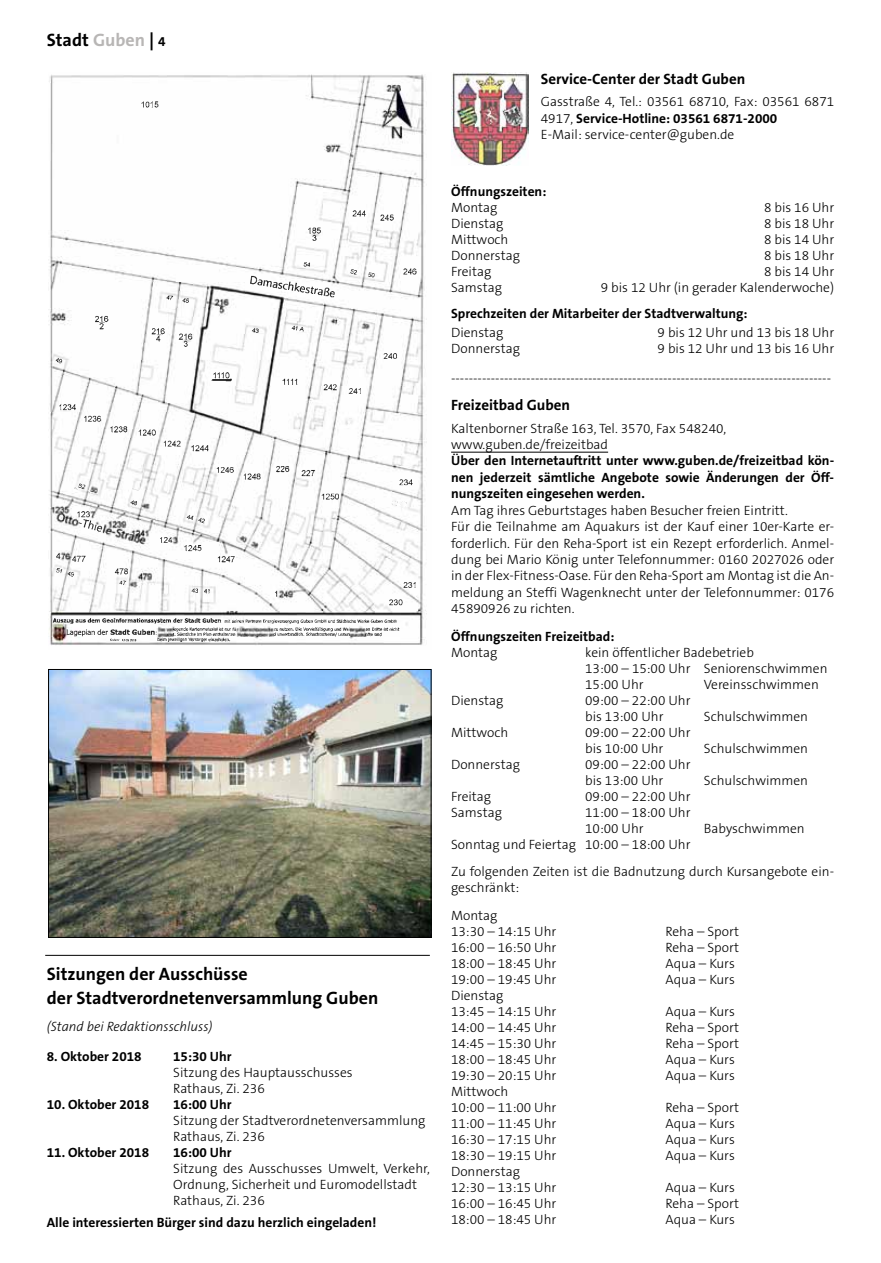
<style>
.page{position:relative;width:881px;height:1263px;background:#fff}
.page>*{position:absolute;margin:0;border:0;box-sizing:border-box;transform-origin:0 0}
.t1{font:700 18px/23.7px "The Sans B7";color:#000}
.t2{font:700 15px "The Sans B7";color:#000}
.t3{font:300 13.5px/16px "The Sans B3";color:#000}
.t4{font:700 13.5px/16.4px "The Sans B7";color:#000;text-align:justify}
.t5{font:italic 300 13.5px "The Sans B3";color:#000}
.s1{color:#b8b6b5}
.s2{font-size:13.5px}
.s3{font-family:"The Sans B3";font-weight:300}
</style>
<div class="page">
<hr style="left:451px;top:452px;width:157px;height:1px;background:#000">
<img style="left:48px;top:74px;width:379px;height:571px">
<img style="left:53px;top:102px;width:363px;height:540px">
<img style="left:130px;top:417px;width:276px;height:187px">
<img style="left:50px;top:671px;width:379px;height:265px">
<div style="left:48px;top:669px;width:383px;height:269px;border:1px solid #000"></div>
<img style="left:451px;top:72px;width:77px;height:94px">
<hr style="left:45px;top:955px;width:384px;height:1px;background:#000">
<h1 class="t1" style="left:47px;top:28px;width:120px">Stadt <span class="s1">Guben</span> | <span class="s2">4</span></h1>
<h1 class="t1" style="left:47px;top:963px;width:333px">Sitzungen der Ausschüsse<br>der Stadtverordnetenversammlung Guben</h1>
<p class="t5" style="left:47px;top:1019px;width:167px">(Stand bei Redaktionsschluss)</p>
<p class="t4" style="left:47px;top:1048px;width:96px">8. Oktober 2018</p>
<p class="t4" style="left:173px;top:1048px;width:60px">15:30 Uhr</p>
<p class="t3" style="left:173px;top:1065px;width:181px">Sitzung des Hauptausschusses<br>Rathaus, Zi. 236</p>
<p class="t4" style="left:47px;top:1096px;width:104px">10. Oktober 2018</p>
<p class="t4" style="left:173px;top:1096px;width:60px">16:00 Uhr</p>
<p class="t3" style="left:173px;top:1113px;width:254px">Sitzung der Stadtverordnetenversammlung<br>Rathaus, Zi. 236</p>
<p class="t4" style="left:47px;top:1144px;width:104px">11. Oktober 2018</p>
<p class="t4" style="left:173px;top:1144px;width:60px">16:00 Uhr</p>
<p class="t3" style="left:173px;top:1161px;width:258px">Sitzung des Ausschusses Umwelt, Verkehr,<br>Ordnung, Sicherheit und Euromodellstadt<br>Rathaus, Zi. 236</p>
<p class="t4" style="left:47px;top:1214px;width:331px">Alle interessierten Bürger sind dazu herzlich eingeladen!</p>
<p class="t2" style="left:540px;top:71px;width:206px">Service-Center der Stadt Guben</p>
<p class="t3" style="left:540px;top:94px;width:295px">Gasstraße 4, Tel.: 03561 68710, Fax: 03561 6871</p>
<p class="t4" style="left:540px;top:110px;width:238px"><span class="s3">4917,</span> Service-Hotline: 03561 6871-2000</p>
<p class="t3" style="left:540px;top:127px;width:195px">E-Mail: service-center@guben.de</p>
<p class="t4" style="left:451px;top:183px;width:97px">Öffnungszeiten:</p>
<p class="t3" style="left:451px;top:200px;width:48px">Montag</p>
<p class="t3" style="left:763px;top:200px;width:71px">8 bis 16 Uhr</p>
<p class="t3" style="left:451px;top:216px;width:54px">Dienstag</p>
<p class="t3" style="left:763px;top:216px;width:71px">8 bis 18 Uhr</p>
<p class="t3" style="left:451px;top:232px;width:59px">Mittwoch</p>
<p class="t3" style="left:763px;top:232px;width:71px">8 bis 14 Uhr</p>
<p class="t3" style="left:451px;top:248px;width:70px">Donnerstag</p>
<p class="t3" style="left:763px;top:248px;width:71px">8 bis 18 Uhr</p>
<p class="t3" style="left:451px;top:263px;width:42px">Freitag</p>
<p class="t3" style="left:763px;top:263px;width:71px">8 bis 14 Uhr</p>
<p class="t3" style="left:451px;top:279px;width:52px">Samstag</p>
<p class="t3" style="left:600px;top:279px;width:235px">9 bis 12 Uhr (in gerader Kalenderwoche)</p>
<p class="t4" style="left:451px;top:306px;width:298px">Sprechzeiten der Mitarbeiter der Stadtverwaltung:</p>
<p class="t3" style="left:451px;top:325px;width:54px">Dienstag</p>
<p class="t3" style="left:657px;top:325px;width:178px">9 bis 12 Uhr und 13 bis 18 Uhr</p>
<p class="t3" style="left:451px;top:341px;width:70px">Donnerstag</p>
<p class="t3" style="left:657px;top:341px;width:178px">9 bis 12 Uhr und 13 bis 16 Uhr</p>
<p class="t3" style="left:451px;top:371px;width:381px">--------------------------------------------------------------------------------------</p>
<p class="t2" style="left:451px;top:397px;width:120px">Freizeitbad Guben</p>
<p class="t3" style="left:451px;top:420px;width:276px">Kaltenborner Straße 163, Tel. 3570, Fax 548240, www.guben.de/freizeitbad</p>
<p class="t4" style="left:451px;top:453px;width:384px">Über den Internetauftritt unter www.guben.de/freizeitbad kön&shy;nen jederzeit sämtliche Angebote sowie Änderungen der Öff&shy;nungszeiten eingesehen werden.</p>
<p class="t3" style="left:451px;top:502px;width:384px">Am Tag ihres Geburtstages haben Besucher freien Eintritt.<br>Für die Teilnahme am Aquakurs ist der Kauf einer 10er-Karte er&shy;forderlich. Für den Reha-Sport ist ein Rezept erforderlich. Anmel&shy;dung bei Mario König unter Telefonnummer: 0160 2027026 oder in der Flex-Fitness-Oase. Für den Reha-Sport am Montag ist die An&shy;meldung an Steffi Wagenknecht unter der Telefonnummer: 0176<br>45890926 zu richten.</p>
<p class="t4" style="left:451px;top:629px;width:165px">Öffnungszeiten Freizeitbad:</p>
<p class="t3" style="left:451px;top:645px;width:48px">Montag</p>
<p class="t3" style="left:585px;top:645px;width:244px">kein öffentlicher Badebetrieb<br>13:00 – 15:00 Uhr Seniorenschwimmen<br>15:00 Uhr</p>
<p class="t3" style="left:703px;top:677px;width:116px">Vereinsschwimmen</p>
<p class="t3" style="left:451px;top:693px;width:54px">Dienstag</p>
<p class="t3" style="left:585px;top:693px;width:107px">09:00 – 22:00 Uhr bis 13:00 Uhr</p>
<p class="t3" style="left:451px;top:725px;width:59px">Mittwoch</p>
<p class="t3" style="left:585px;top:725px;width:107px">09:00 – 22:00 Uhr bis 10:00 Uhr</p>
<p class="t3" style="left:451px;top:757px;width:70px">Donnerstag</p>
<p class="t3" style="left:585px;top:757px;width:107px">09:00 – 22:00 Uhr bis 13:00 Uhr</p>
<p class="t3" style="left:703px;top:709px;width:106px">Schulschwimmen</p>
<p class="t3" style="left:703px;top:741px;width:106px">Schulschwimmen</p>
<p class="t3" style="left:703px;top:773px;width:106px">Schulschwimmen</p>
<p class="t3" style="left:451px;top:789px;width:42px">Freitag</p>
<p class="t3" style="left:585px;top:789px;width:107px">09:00 – 22:00 Uhr</p>
<p class="t3" style="left:451px;top:805px;width:52px">Samstag</p>
<p class="t3" style="left:585px;top:805px;width:107px">11:00 – 18:00 Uhr<br>10:00 Uhr</p>
<p class="t3" style="left:703px;top:821px;width:102px">Babyschwimmen</p>
<p class="t3" style="left:451px;top:832px;width:384px;line-height:26.5px">Sonntag und Feiertag 10:00 – 18:00 Uhr<br>Zu folgenden Zeiten ist die Badnutzung durch Kursangebote ein-</p>
<p class="t3" style="left:451px;top:874px;width:70px;line-height:27.8px">geschränkt:<br>Montag</p>
<p class="t3" style="left:451px;top:923px;width:107px">13:30 – 14:15 Uhr</p>
<p class="t3" style="left:665px;top:923px;width:75px">Reha – Sport</p>
<p class="t3" style="left:451px;top:939px;width:107px">16:00 – 16:50 Uhr</p>
<p class="t3" style="left:665px;top:939px;width:75px">Reha – Sport</p>
<p class="t3" style="left:451px;top:955px;width:107px">18:00 – 18:45 Uhr</p>
<p class="t3" style="left:665px;top:955px;width:71px">Aqua – Kurs</p>
<p class="t3" style="left:451px;top:971px;width:107px">19:00 – 19:45 Uhr</p>
<p class="t3" style="left:665px;top:971px;width:71px">Aqua – Kurs</p>
<p class="t3" style="left:451px;top:987px;width:107px">Dienstag<br>13:45 – 14:15 Uhr</p>
<p class="t3" style="left:665px;top:1003px;width:71px">Aqua – Kurs</p>
<p class="t3" style="left:451px;top:1019px;width:107px">14:00 – 14:45 Uhr</p>
<p class="t3" style="left:665px;top:1019px;width:75px">Reha – Sport</p>
<p class="t3" style="left:451px;top:1035px;width:107px">14:45 – 15:30 Uhr</p>
<p class="t3" style="left:665px;top:1035px;width:75px">Reha – Sport</p>
<p class="t3" style="left:451px;top:1051px;width:107px">18:00 – 18:45 Uhr</p>
<p class="t3" style="left:665px;top:1051px;width:71px">Aqua – Kurs</p>
<p class="t3" style="left:451px;top:1067px;width:107px">19:30 – 20:15 Uhr</p>
<p class="t3" style="left:665px;top:1067px;width:71px">Aqua – Kurs</p>
<p class="t3" style="left:451px;top:1083px;width:107px">Mittwoch<br>10:00 – 11:00 Uhr</p>
<p class="t3" style="left:665px;top:1099px;width:75px">Reha – Sport</p>
<p class="t3" style="left:451px;top:1115px;width:107px">11:00 – 11:45 Uhr</p>
<p class="t3" style="left:665px;top:1115px;width:71px">Aqua – Kurs</p>
<p class="t3" style="left:451px;top:1131px;width:107px">16:30 – 17:15 Uhr</p>
<p class="t3" style="left:665px;top:1131px;width:71px">Aqua – Kurs</p>
<p class="t3" style="left:451px;top:1147px;width:107px">18:30 – 19:15 Uhr</p>
<p class="t3" style="left:665px;top:1147px;width:71px">Aqua – Kurs</p>
<p class="t3" style="left:451px;top:1163px;width:107px">Donnerstag<br>12:30 – 13:15 Uhr</p>
<p class="t3" style="left:665px;top:1179px;width:71px">Aqua – Kurs</p>
<p class="t3" style="left:451px;top:1195px;width:107px">16:00 – 16:45 Uhr</p>
<p class="t3" style="left:665px;top:1195px;width:75px">Reha – Sport</p>
<p class="t3" style="left:451px;top:1211px;width:107px">18:00 – 18:45 Uhr</p>
<p class="t3" style="left:665px;top:1211px;width:71px">Aqua – Kurs</p>
</div>
